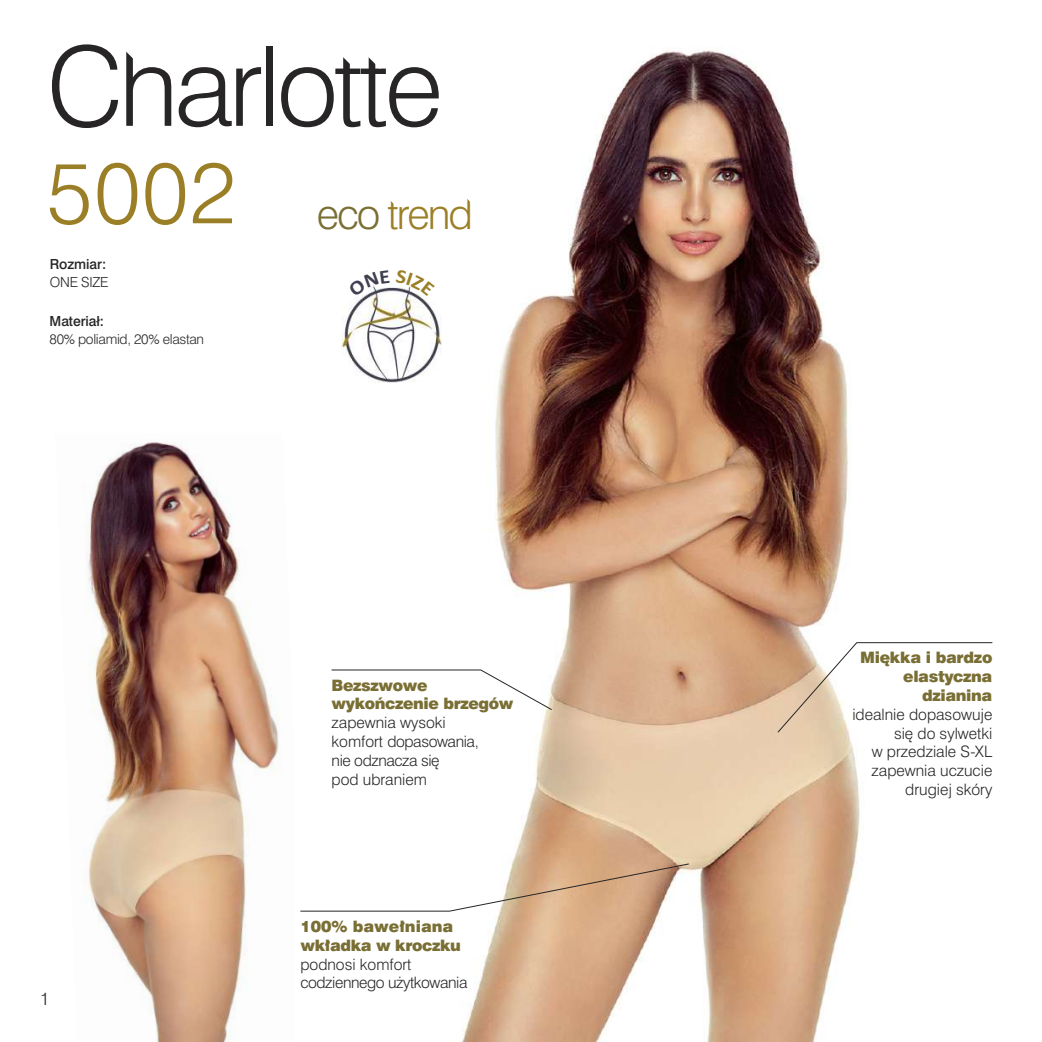
<style>
.page{position:relative;width:1042px;height:1042px;background:#fff}
.page>*{position:absolute;margin:0;border:0;box-sizing:border-box;transform-origin:0 0}
.t1{font:300 110.25px "Swiss 721 BT";letter-spacing:-.04em;color:#272526}
.t2{font:300 86.62px "Swiss 721 BT";color:#9b7f27}
.t3{font:300 42.18px "Swiss 721 BT";letter-spacing:-.05em;color:#9b7f27}
.t4{font:17.5px "Swis 721 Lt EU";color:#272526}
.t5{font:15.75px/18.9px "Swis 721 Lt EU";color:#272526}
.t6{font:15.75px/18.9px "Swis 721 Blk EU";letter-spacing:-.025em;color:#796e34}
.t7{font:15.75px/18.9px "Swis 721 Lt EU";letter-spacing:-.025em;color:#272526}
.t8{font:300 14px "Swiss 721 BT";letter-spacing:-.02em;color:#272526}
.t9{font:500 14px "Swiss 721 BT";letter-spacing:-.005em;color:#272526}
.s1{color:#796e34}
</style>
<div class="page">
<img style="left:86px;top:442px;width:193px;height:599px">
<img style="left:462px;top:50px;width:398px;height:992px">
<svg style="left:331px;top:669px;width:222px;height:42px"></svg>
<svg style="left:776px;top:642px;width:217px;height:91px"></svg>
<svg style="left:300px;top:863px;width:390px;height:49px"></svg>
<img style="left:341px;top:287px;width:100px;height:95px">
<svg style="left:462px;top:190px;width:13px;height:13px"></svg>
<svg style="left:348px;top:284px;width:42px;height:12px"></svg>
<svg style="left:396px;top:282px;width:39px;height:14px"></svg>
<h1 class="t1" style="left:47px;top:32px;width:398px">Charlotte</h1>
<h2 class="t2" style="left:47px;top:150px;width:191px">5002</h2>
<h3 class="t3" style="left:317px;top:193px;width:157px"><span class="s1">eco</span> trend</h3>
<p class="t9" style="left:50px;top:257px;width:58px">Rozmiar:</p>
<p class="t8" style="left:50px;top:275px;width:60px">ONE SIZE</p>
<p class="t9" style="left:50px;top:314px;width:56px">Materiał:</p>
<p class="t8" style="left:50px;top:332px;width:156px">80% poliamid, 20% elastan</p>
<p class="t4" style="left:40px;top:992px;width:11px">1</p>
<p class="t6" style="left:332px;top:677px;width:183px">Bezszwowe wykończenie brzegów</p>
<p class="t5" style="left:332px;top:715px;width:149px">zapewnia wysoki komfort dopasowania, nie odznacza się<br>pod ubraniem</p>
<p class="t6" style="left:300px;top:918px;width:162px">100% bawełniana wkładka w kroczku</p>
<p class="t7" style="left:300px;top:956px;width:169px">podnosi komfort codziennego użytkowania</p>
<p class="t6" style="left:860px;top:649px;width:134px;text-align:right">Miękka i bardzo elastyczna dzianina</p>
<p class="t5" style="left:852px;top:706px;width:141px;text-align:right">idealnie dopasowuje się do sylwetki<br>w przedziale S-XL zapewnia uczucie drugiej skóry</p>
</div>
